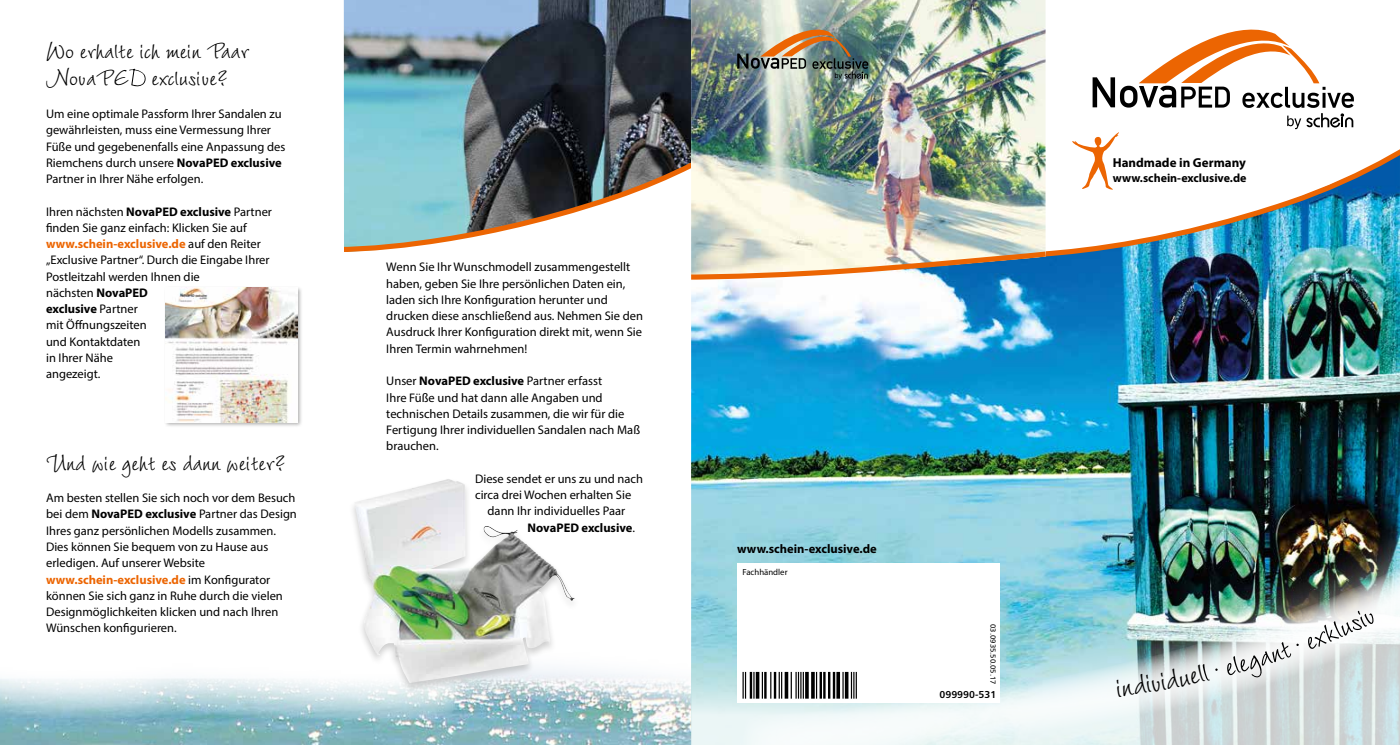
<style>
.page{position:relative;width:1400px;height:745px;background:#fff}
.page>*{position:absolute;margin:0;border:0;box-sizing:border-box;transform-origin:0 0}
.t1{font:32.5px/27.5px "Wiesbaden Swing";color:#000}
.t2{font:700 13px "Myriad Pro";color:#000}
.t3{font:12.5px/16.2px "Myriad Pro";color:#000}
.t4{font:700 12.5px "Myriad Pro";color:#000}
.t5{font:700 12px "Myriad Pro";color:#000}
.t6{font:10px "Humanist 777 BT Bold B";color:#000}
.t7{font:8.75px "Myriad Pro";color:#000}
.t8{font:7.5px "Humanist 777 BT Roman B";color:#000}
.s1{font-weight:700}
.s2{font-weight:700;color:#ec6502}
.s3{font-weight:400}
</style>
<div class="page">
<img style="left:691px;top:259px;width:709px;height:178px">
<img style="left:1045px;top:47px;width:355px;height:212px">
<img style="left:739px;top:409px;width:661px;height:28px">
<img style="left:691px;top:437px;width:709px;height:307px">
<img style="left:0;top:671px;width:691px;height:73px">
<svg style="left:1068px;top:29px;width:286px;height:161px"></svg>
<img style="left:344px;top:0;width:347px;height:158px">
<img style="left:691px;top:0;width:354px;height:158px">
<svg style="left:129px;top:68px;width:17px;height:19px"></svg>
<img style="left:344px;top:158px;width:706px;height:124px">
<img style="left:737px;top:25px;width:131px;height:54px">
<div style="left:163px;top:285px;width:140px;height:142px;background:#000;opacity:.32"></div>
<img style="left:165px;top:287px;width:133px;height:135px">
<div style="left:737px;top:562px;width:262px;height:140px;background:#fff"></div>
<div style="left:348px;top:476px;width:232px;height:217px;background:#000;opacity:.2"></div>
<img style="left:354px;top:478px;width:220px;height:204px">
<hr style="left:855px;top:671px;width:2px;height:27px;background:#000">
<svg style="left:851px;top:671px;width:3px;height:27px"></svg>
<hr style="left:845px;top:671px;width:3px;height:27px;background:#000">
<svg style="left:842px;top:671px;width:1px;height:27px"></svg>
<svg style="left:836px;top:671px;width:4px;height:27px"></svg>
<hr style="left:833px;top:671px;width:2px;height:27px;background:#000">
<hr style="left:828px;top:671px;width:2px;height:27px;background:#000">
<hr style="left:823px;top:671px;width:2px;height:27px;background:#000">
<hr style="left:819px;top:671px;width:3px;height:27px;background:#000">
<svg style="left:816px;top:671px;width:1px;height:27px"></svg>
<svg style="left:811px;top:671px;width:4px;height:27px"></svg>
<svg style="left:805px;top:671px;width:4px;height:27px"></svg>
<svg style="left:795px;top:671px;width:9px;height:27px"></svg>
<hr style="left:790px;top:671px;width:2px;height:27px;background:#000">
<svg style="left:784px;top:671px;width:4px;height:27px"></svg>
<svg style="left:781px;top:671px;width:1px;height:27px"></svg>
<hr style="left:778px;top:671px;width:2px;height:27px;background:#000">
<hr style="left:774px;top:671px;width:2px;height:27px;background:#000">
<svg style="left:770px;top:671px;width:1px;height:27px"></svg>
<hr style="left:764px;top:671px;width:2px;height:27px;background:#000">
<svg style="left:762px;top:671px;width:1px;height:27px"></svg>
<hr style="left:756px;top:671px;width:3px;height:27px;background:#000">
<svg style="left:753px;top:671px;width:1px;height:27px"></svg>
<hr style="left:750px;top:671px;width:2px;height:27px;background:#000">
<svg style="left:745px;top:671px;width:1px;height:27px"></svg>
<hr style="left:742px;top:671px;width:2px;height:27px;background:#000">
<svg style="left:1116px;top:663px;width:102px;height:33px"></svg>
<svg style="left:1225px;top:640px;width:74px;height:38px"></svg>
<svg style="left:1306px;top:609px;width:69px;height:40px"></svg>
<h1 class="t1" style="left:46px;top:36px;width:204px">Wo erhalte ich mein Paar<br>NovaPE exclusive?</h1>
<p class="t3" style="left:46px;top:105px;width:241px">Um eine optimale Passform Ihrer Sandalen zu gewährleisten, muss eine Vermessung Ihrer Füße und gegebenenfalls eine Anpassung des Riemchens durch unsere <span class="s1">NovaPED exclusive </span>Partner in Ihrer Nähe erfolgen.</p>
<p class="t3" style="left:46px;top:203px;width:227px">Ihren nächsten <span class="s1">NovaPED exclusive</span> Partner finden Sie ganz einfach: Klicken Sie auf <span class="s2">www.schein-exclusive.de</span> auf den Reiter „Exclusive Partner“. Durch die Eingabe Ihrer<br>Postleitzahl werden Ihnen die<br>nächsten <span class="s1">NovaPED<br>exclusive</span> Partner<br>mit Öffnungszeiten<br>und Kontaktdaten<br>in Ihrer Nähe<br>angezeigt.</p>
<h1 class="t1" style="left:46px;top:447px;width:242px">Und wie geht es dann weiter?</h1>
<p class="t3" style="left:46px;top:489px;width:252px">Am besten stellen Sie sich noch vor dem Besuch bei dem <span class="s1">NovaPED exclusive</span> Partner das Design Ihres ganz persönlichen Modells zusammen.<br>Dies können Sie bequem von zu Hause aus erledigen. Auf unserer Website <span class="s2">www.schein-exclusive.de</span> im Konfigurator können Sie sich ganz in Ruhe durch die vielen Designmöglichkeiten klicken und nach Ihren Wünschen konfigurieren.</p>
<p class="t3" style="left:386px;top:259px;width:258px">Wenn Sie Ihr Wunschmodell zusammengestellt haben, geben Sie Ihre persönlichen Daten ein, laden sich Ihre Konfiguration herunter und drucken diese anschließend aus. Nehmen Sie den Ausdruck Ihrer Konfiguration direkt mit, wenn Sie Ihren Termin wahrnehmen!</p>
<p class="t3" style="left:386px;top:372px;width:255px">Unser <span class="s1">NovaPED exclusive</span> Partner erfasst<br>Ihre Füße und hat dann alle Angaben und technischen Details zusammen, die wir für die Fertigung Ihrer individuellen Sandalen nach Maß brauchen.</p>
<p class="t3" style="left:475px;top:470px;width:169px">Diese sendet er uns zu und nach</p>
<p class="t3" style="left:475px;top:486px;width:158px">circa drei Wochen erhalten Sie</p>
<p class="t3" style="left:487px;top:502px;width:139px">dann Ihr individuelles Paar</p>
<p class="t4" style="left:527px;top:519px;width:109px">NovaPED exclusive<span class="s3">.</span></p>
<p class="t4" style="left:737px;top:539px;width:141px">www.schein-exclusive.de</p>
<p class="t7" style="left:742px;top:566px;width:47px">Fachhändler</p>
<p class="t8" style="left:998px;top:623px;width:62px;rotate:90deg">03.0935.50.05.17</p>
<p class="t6" style="left:939px;top:687px;width:58px">099990-531</p>
<p class="t2" style="left:1113px;top:154px;width:134px">Handmade in Germany</p>
<p class="t5" style="left:1113px;top:170px;width:135px">www.schein-exclusive.de</p>
</div>
